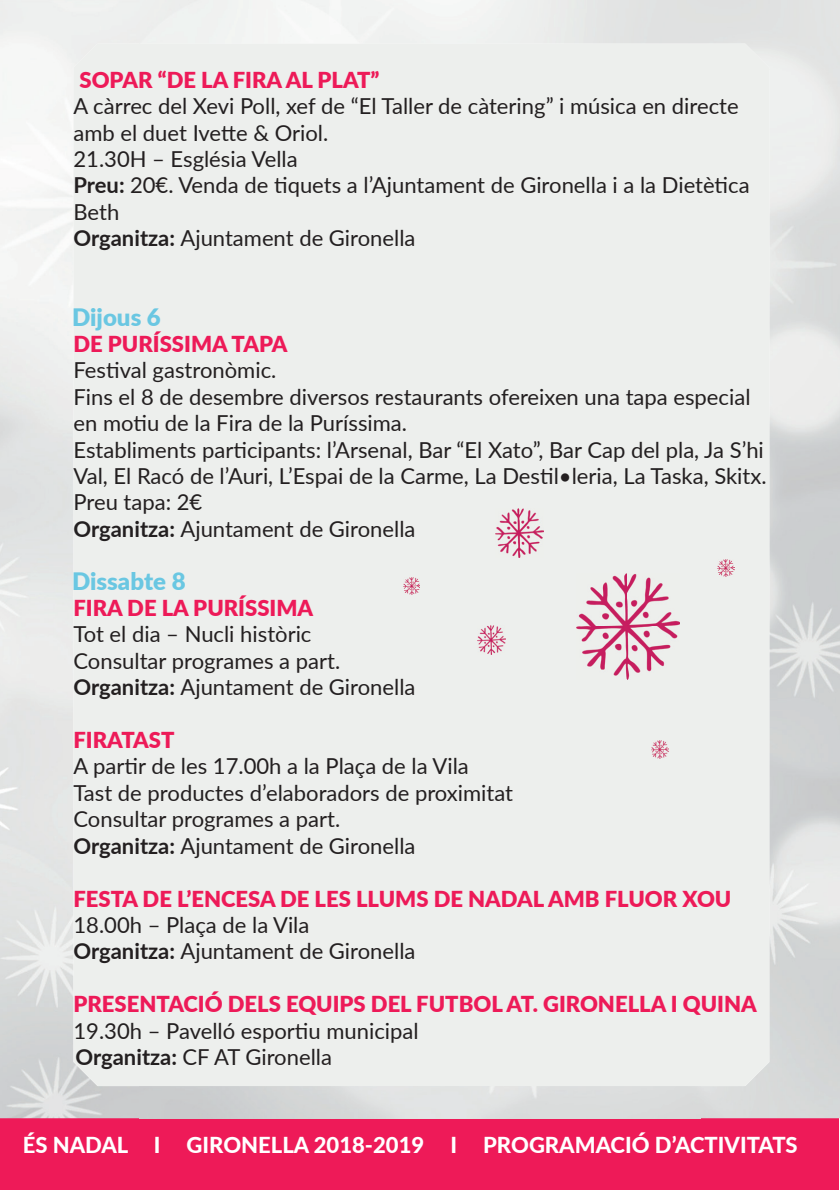
<style>
.page{position:relative;width:840px;height:1191px;background:#fff}
.page>*{position:absolute;margin:0;border:0;box-sizing:border-box;transform-origin:0 0}
.t1{font:900 24px "Lato";color:#6ac7e2}
.t2{font:22px/26.4px "Lato";color:#231f20}
.t3{font:900 22px "Lato";color:#ed1a58}
.t4{font:800 22px "Lato";color:#fff}
.s1{font-weight:700}
</style>
<div class="page">
<div style="left:0;top:1118px;width:838px;height:72px;background:#ee1a58"></div>
<img style="left:0;top:0;width:139px;height:1118px">
<img style="left:700px;top:69px;width:139px;height:1049px">
<div style="left:73px;top:44px;width:695px;height:1042px;background:#edefed"></div>
<img style="left:576px;top:574px;width:103px;height:105px">
<img style="left:495px;top:508px;width:48px;height:49px">
<img style="left:477px;top:625px;width:28px;height:30px">
<img style="left:403px;top:577px;width:17px;height:18px">
<img style="left:717px;top:559px;width:17px;height:17px">
<img style="left:651px;top:741px;width:17px;height:17px">
<p class="t3" style="left:79px;top:63px;width:301px">SOPAR “DE LA FIRA AL PLAT”</p>
<p class="t2" style="left:73px;top:92px;width:677px">A càrrec del Xevi Poll, xef de “El Taller de càtering” i música en directe amb el duet Ivette &amp; Oriol.<br>21.30H – Església Vella<br><span class="s1">Preu:</span> 20€. Venda de tiquets a l’Ajuntament de Gironella i a la Dietètica Beth<br><span class="s1">Organitza:</span> Ajuntament de Gironella</p>
<p class="t1" style="left:72px;top:299px;width:90px">Dijous 6</p>
<p class="t3" style="left:73px;top:327px;width:215px">DE PURÍSSIMA TAPA</p>
<p class="t2" style="left:73px;top:356px;width:694px">Festival gastronòmic.<br>Fins el 8 de desembre diversos restaurants ofereixen una tapa especial en motiu de la Fira de la Puríssima.<br>Establiments participants: l’Arsenal, Bar “El Xato”, Bar Cap del pla, Ja S’hi Val, El Racó de l’Auri, L’Espai de la Carme, La Destil•leria, La Taska, Skitx.<br>Preu tapa: 2€<br><span class="s1">Organitza:</span> Ajuntament de Gironella</p>
<p class="t1" style="left:72px;top:563px;width:115px">Dissabte 8</p>
<p class="t3" style="left:73px;top:591px;width:241px">FIRA DE LA PURÍSSIMA</p>
<p class="t2" style="left:73px;top:620px;width:343px">Tot el dia – Nucli històric<br>Consultar programes a part.<br><span class="s1">Organitza:</span> Ajuntament de Gironella</p>
<p class="t3" style="left:73px;top:723px;width:102px">FIRATAST</p>
<p class="t2" style="left:73px;top:752px;width:441px">A partir de les 17.00h a la Plaça de la Vila Tast de productes d’elaboradors de proximitat Consultar programes a part.<br><span class="s1">Organitza:</span> Ajuntament de Gironella</p>
<p class="t3" style="left:73px;top:882px;width:659px">FESTA DE L’ENCESA DE LES LLUMS DE NADAL AMB FLUOR XOU</p>
<p class="t2" style="left:73px;top:910px;width:343px">18.00h – Plaça de la Vila<br><span class="s1">Organitza:</span> Ajuntament de Gironella</p>
<p class="t3" style="left:73px;top:987px;width:684px">PRESENTACIÓ DELS EQUIPS DEL FUTBOL AT. GIRONELLA I QUINA</p>
<p class="t2" style="left:73px;top:1016px;width:346px">19.30h – Pavelló esportiu municipal<br><span class="s1">Organitza:</span> CF AT Gironella</p>
<p class="t4" style="left:23px;top:1129px;width:776px">ÉS NADAL I GIRONELLA 2018-2019 I PROGRAMACIÓ D’ACTIVITATS</p>
</div>
